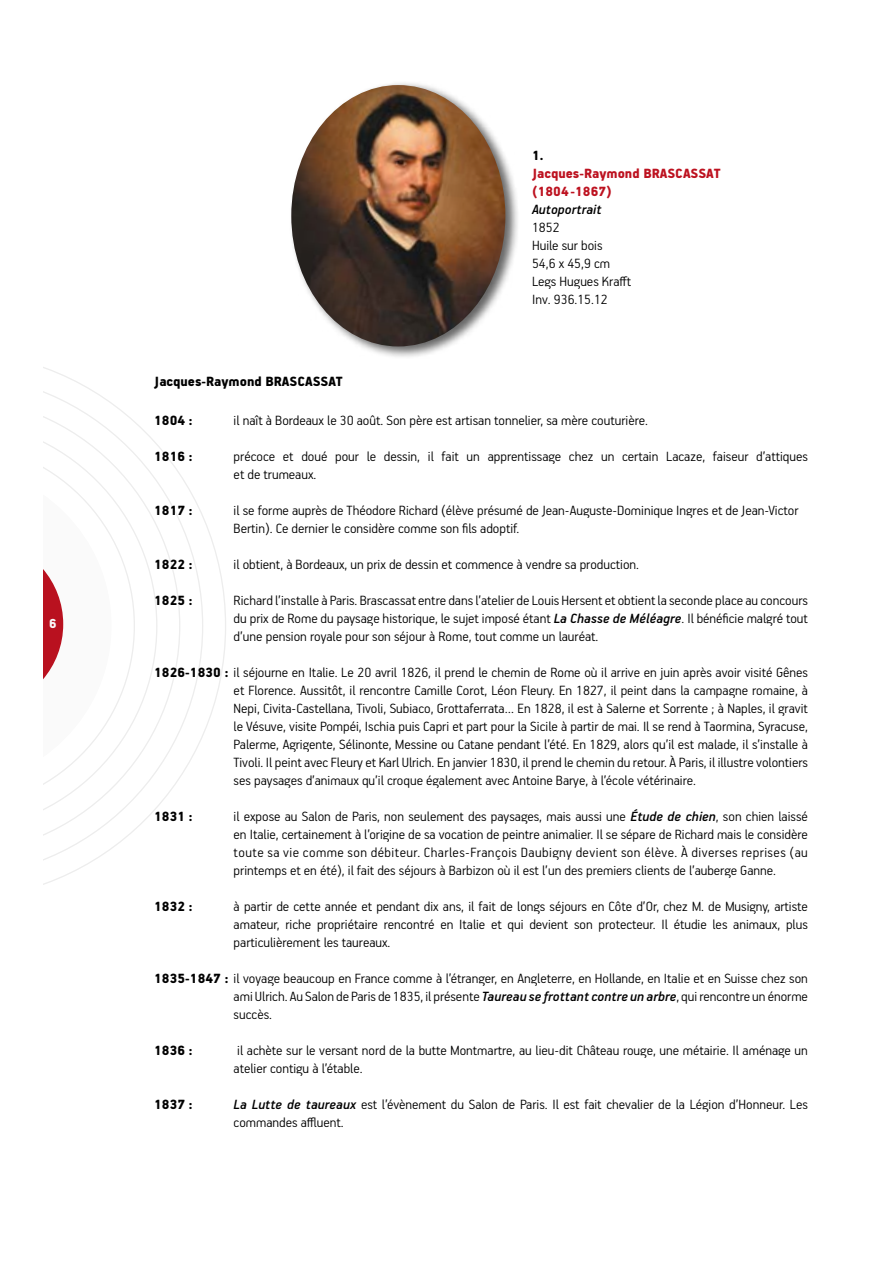
<style>
.page{position:relative;width:893px;height:1263px;background:#fff}
.page>*{position:absolute;margin:0;border:0;box-sizing:border-box;transform-origin:0 0}
.t1{font:300 15px/18px "PF Handbook Pro";color:#000}
.t2{font:900 15px "PF Handbook Pro";color:#000}
.t3{font:900 15px/18px "PF Handbook Pro";color:#bd1220}
.t4{font:italic 500 15px "PF Handbook Pro";color:#000}
.t5{font:900 14.55px "PF Handbook Pro";color:#fff}
.s1{font-weight:500;font-style:italic}
.s2{font-weight:900}
</style>
<div class="page">
<div style="left:289px;top:81px;width:231px;height:278px;background:#000;opacity:.6"></div>
<img style="left:291px;top:85px;width:214px;height:261px">
<svg style="left:43px;top:374px;width:160px;height:504px"></svg>
<svg style="left:43px;top:397px;width:137px;height:458px"></svg>
<svg style="left:43px;top:419px;width:114px;height:413px"></svg>
<svg style="left:43px;top:442px;width:92px;height:368px"></svg>
<svg style="left:43px;top:465px;width:69px;height:321px"></svg>
<p class="t5" style="left:49px;top:615px;width:9px">6</p>
<p class="t2" style="left:532px;top:146px;width:13px">1.</p>
<p class="t3" style="left:532px;top:164px;width:190px">Jacques-Raymond BRASCASSAT (1804-1867)</p>
<p class="t4" style="left:532px;top:200px;width:71px">Autoportrait</p>
<p class="t1" style="left:532px;top:217px;width:101px">1852<br>Huile sur bois<br>54,6 x 45,9 cm<br>Legs Hugues Krafft<br>Inv. 936.15.12</p>
<p class="t2" style="left:154px;top:372px;width:190px">Jacques-Raymond BRASCASSAT</p>
<p class="t2" style="left:154px;top:411px;width:40px">1804 :</p>
<p class="t1" style="left:234px;top:411px;width:416px">il naît à Bordeaux le 30 août. Son père est artisan tonnelier, sa mère couturière.</p>
<p class="t2" style="left:154px;top:447px;width:40px">1816 :</p>
<p class="t1" style="left:234px;top:447px;width:576px">précoce et doué pour le dessin, il fait un apprentissage chez un certain Lacaze, faiseur d’attiques et de trumeaux.</p>
<p class="t2" style="left:154px;top:501px;width:40px">1817 :</p>
<p class="t1" style="left:234px;top:501px;width:566px">il se forme auprès de Théodore Richard (élève présumé de Jean-Auguste-Dominique Ingres et de Jean-Victor<br>Bertin). Ce dernier le considère comme son fils adoptif.</p>
<p class="t2" style="left:154px;top:555px;width:40px">1822 :</p>
<p class="t1" style="left:234px;top:555px;width:407px">il obtient, à Bordeaux, un prix de dessin et commence à vendre sa production.</p>
<p class="t2" style="left:154px;top:591px;width:40px">1825 :</p>
<p class="t1" style="left:234px;top:591px;width:576px;text-align:justify">Richard l’installe à Paris. Brascassat entre dans l’atelier de Louis Hersent et obtient la seconde place au concours du prix de Rome du paysage historique, le sujet imposé étant <span class="s1">La Chasse de Méléagre</span>. Il bénéficie malgré tout d’une pension royale pour son séjour à Rome, tout comme un lauréat.</p>
<p class="t1" style="left:234px;top:663px;width:576px;text-align:justify;text-indent:-79px"><span class="s2">1826-1830 :</span> il séjourne en Italie. Le 20 avril 1826, il prend le chemin de Rome où il arrive en juin après avoir visité Gênes et Florence. Aussitôt, il rencontre Camille Corot, Léon Fleury. En 1827, il peint dans la campagne romaine, à Nepi, Civita-Castellana, Tivoli, Subiaco, Grottaferrata… En 1828, il est à Salerne et Sorrente ; à Naples, il gravit le Vésuve, visite Pompéi, Ischia puis Capri et part pour la Sicile à partir de mai. Il se rend à Taormina, Syracuse, Palerme, Agrigente, Sélinonte, Messine ou Catane pendant l’été. En 1829, alors qu’il est malade, il s’installe à Tivoli. Il peint avec Fleury et Karl Ulrich. En janvier 1830, il prend le chemin du retour. À Paris, il illustre volontiers ses paysages d’animaux qu’il croque également avec Antoine Barye, à l’école vétérinaire.</p>
<p class="t2" style="left:154px;top:807px;width:40px">1831 :</p>
<p class="t1" style="left:234px;top:807px;width:576px;text-align:justify">il expose au Salon de Paris, non seulement des paysages, mais aussi une <span class="s1">Étude de chien</span>, son chien laissé en Italie, certainement à l’origine de sa vocation de peintre animalier. Il se sépare de Richard mais le considère toute sa vie comme son débiteur. Charles-François Daubigny devient son élève. À diverses reprises (au printemps et en été), il fait des séjours à Barbizon où il est l’un des premiers clients de l’auberge Ganne.</p>
<p class="t2" style="left:154px;top:897px;width:40px">1832 :</p>
<p class="t1" style="left:234px;top:897px;width:576px;text-align:justify">à partir de cette année et pendant dix ans, il fait de longs séjours en Côte d’Or, chez M. de Musigny, artiste amateur, riche propriétaire rencontré en Italie et qui devient son protecteur. Il étudie les animaux, plus particulièrement les taureaux.</p>
<p class="t1" style="left:234px;top:969px;width:576px;text-align:justify;text-indent:-80px"><span class="s2">1835-1847 :</span> il voyage beaucoup en France comme à l’étranger, en Angleterre, en Hollande, en Italie et en Suisse chez son ami Ulrich. Au Salon de Paris de 1835, il présente <span class="s1">Taureau se frottant contre un arbre</span>, qui rencontre un énorme succès.</p>
<p class="t2" style="left:154px;top:1041px;width:40px">1836 :</p>
<p class="t1" style="left:234px;top:1041px;width:576px">il achète sur le versant nord de la butte Montmartre, au lieu-dit Château rouge, une métairie. Il aménage un atelier contigu à l’étable.</p>
<p class="t2" style="left:154px;top:1095px;width:40px">1837 :</p>
<p class="t1" style="left:234px;top:1095px;width:576px"><span class="s1">La Lutte de taureaux</span> est l’évènement du Salon de Paris. Il est fait chevalier de la Légion d’Honneur. Les commandes affluent.</p>
</div>
